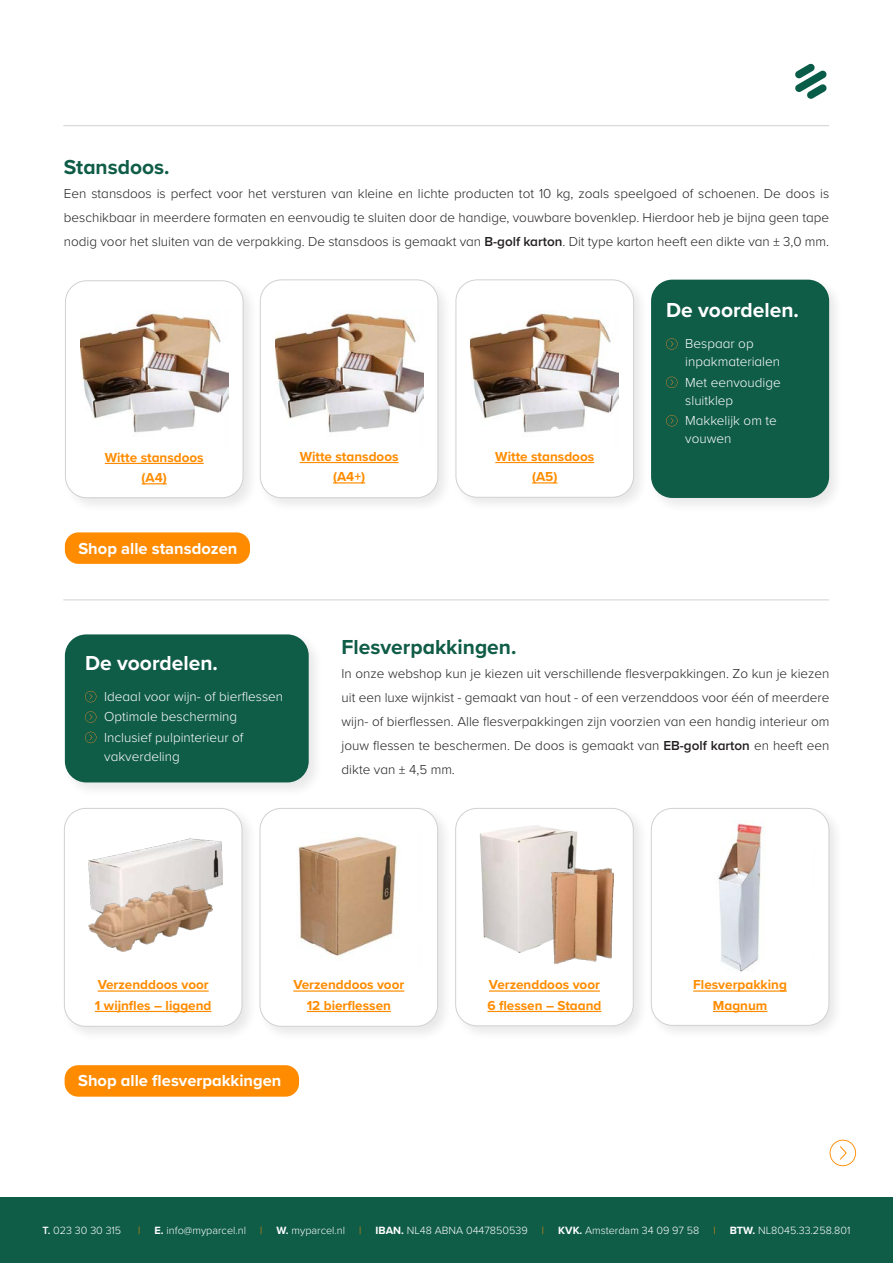
<style>
.page{position:relative;width:893px;height:1263px;background:#fff}
.page>*{position:absolute;margin:0;border:0;box-sizing:border-box;transform-origin:0 0}
.t1{font:700 21px "Proxima Nova";color:#0f5c47}
.t2{font:700 21px "Proxima Nova";color:#fff}
.t3{font:700 16.5px "Proxima Nova";color:#fff}
.t4{font:300 13.5px/24px "Proxima Nova";color:#231f20;text-align:justify}
.t5{font:700 13.5px/20.4px "Proxima Nova";color:#ff8c00;text-align:center}
.t6{font:300 13.5px/18px "Proxima Nova";color:#fff}
.t7{font:300 10.95px "Proxima Nova";color:#fff}
.t8{font:300 10.95px "Proxima Nova";color:#ff8c00}
.s1{font-weight:600}
.s2{font-weight:700}
</style>
<div class="page">
<div style="left:0;top:1197px;width:893px;height:66px;background:#0f5c47"></div>
<svg style="left:830px;top:1140px;width:26px;height:26px"></svg>
<svg style="left:795px;top:64px;width:32px;height:35px"></svg>
<div style="left:648px;top:276px;width:196px;height:237px;background:#231f20;opacity:.1"></div>
<div style="left:651px;top:280px;width:178px;height:218px;background:#0f5c47;border-radius:21px"></div>
<svg style="left:666px;top:338px;width:11px;height:12px"></svg>
<svg style="left:666px;top:377px;width:11px;height:11px"></svg>
<svg style="left:666px;top:415px;width:11px;height:11px"></svg>
<div style="left:65px;top:532px;width:185px;height:32px;background:#ff8c00;border-radius:14px"></div>
<div style="left:62px;top:631px;width:262px;height:166px;background:#231f20;opacity:.1"></div>
<div style="left:65px;top:634px;width:244px;height:148px;background:#0f5c47;border-radius:21px"></div>
<svg style="left:85px;top:691px;width:11px;height:11px"></svg>
<svg style="left:85px;top:711px;width:11px;height:12px"></svg>
<svg style="left:85px;top:732px;width:11px;height:11px"></svg>
<div style="left:65px;top:1065px;width:234px;height:32px;background:#ff8c00;border-radius:14px"></div>
<hr style="left:63px;top:125px;width:766px;height:1px;background:#d1d1d1">
<hr style="left:63px;top:600px;width:766px;height:1px;background:#d1d1d1">
<div style="left:62px;top:278px;width:196px;height:235px;background:#231f20;opacity:.1"></div>
<div style="left:65px;top:281px;width:178px;height:217px;background:#fff;border-radius:21px"></div>
<div style="left:65px;top:281px;width:178px;height:217px;border:1px solid #d1d1d1;border-radius:21px"></div>
<hr style="left:105px;top:463px;width:99px;height:1px;background:#ff8c00">
<svg style="left:142px;top:483px;width:25px;height:1px"></svg>
<img style="left:80px;top:313px;width:148px;height:120px">
<div style="left:257px;top:277px;width:196px;height:236px;background:#231f20;opacity:.1"></div>
<div style="left:260px;top:280px;width:178px;height:218px;background:#fff;border-radius:21px"></div>
<div style="left:260px;top:280px;width:178px;height:218px;border:1px solid #d1d1d1;border-radius:21px"></div>
<hr style="left:300px;top:462px;width:99px;height:1px;background:#ff8c00">
<hr style="left:333px;top:482px;width:32px;height:1px;background:#ff8c00">
<img style="left:276px;top:313px;width:148px;height:120px">
<div style="left:453px;top:277px;width:196px;height:236px;background:#231f20;opacity:.1"></div>
<div style="left:456px;top:280px;width:178px;height:217px;background:#fff;border-radius:21px"></div>
<div style="left:456px;top:280px;width:178px;height:217px;border:1px solid #d1d1d1;border-radius:21px"></div>
<hr style="left:495px;top:462px;width:99px;height:1px;background:#ff8c00">
<svg style="left:532px;top:482px;width:25px;height:1px"></svg>
<img style="left:471px;top:313px;width:148px;height:120px">
<div style="left:61px;top:805px;width:196px;height:237px;background:#231f20;opacity:.1"></div>
<div style="left:64px;top:808px;width:178px;height:218px;background:#fff;border-radius:21px"></div>
<div style="left:64px;top:808px;width:178px;height:218px;border:1px solid #d1d1d1;border-radius:21px"></div>
<hr style="left:98px;top:990px;width:111px;height:2px;background:#ff8c00">
<hr style="left:95px;top:1011px;width:116px;height:1px;background:#ff8c00">
<img style="left:88px;top:839px;width:134px;height:49px">
<img style="left:89px;top:885px;width:124px;height:66px">
<div style="left:257px;top:805px;width:196px;height:237px;background:#231f20;opacity:.1"></div>
<div style="left:260px;top:808px;width:178px;height:218px;background:#fff;border-radius:21px"></div>
<div style="left:260px;top:808px;width:178px;height:218px;border:1px solid #d1d1d1;border-radius:21px"></div>
<hr style="left:293px;top:990px;width:111px;height:2px;background:#ff8c00">
<hr style="left:307px;top:1011px;width:84px;height:1px;background:#ff8c00">
<img style="left:298px;top:836px;width:99px;height:121px">
<div style="left:452px;top:805px;width:196px;height:236px;background:#231f20;opacity:.1"></div>
<div style="left:456px;top:808px;width:177px;height:218px;background:#fff;border-radius:21px"></div>
<div style="left:455px;top:808px;width:178px;height:218px;border:1px solid #d1d1d1;border-radius:21px"></div>
<hr style="left:489px;top:990px;width:111px;height:2px;background:#ff8c00">
<hr style="left:487px;top:1011px;width:114px;height:1px;background:#ff8c00">
<img style="left:480px;top:825px;width:97px;height:128px">
<img style="left:551px;top:869px;width:62px;height:94px">
<div style="left:648px;top:805px;width:196px;height:236px;background:#231f20;opacity:.1"></div>
<div style="left:651px;top:808px;width:178px;height:217px;background:#fff;border-radius:21px"></div>
<div style="left:651px;top:808px;width:178px;height:217px;border:1px solid #d1d1d1;border-radius:21px"></div>
<img style="left:718px;top:823px;width:46px;height:149px">
<hr style="left:693px;top:990px;width:94px;height:2px;background:#ff8c00">
<hr style="left:713px;top:1011px;width:54px;height:1px;background:#ff8c00">
<p class="t1" style="left:64px;top:151px;width:107px">Stansdoos.</p>
<p class="t4" style="left:64px;top:181px;width:767px">Een stansdoos is perfect voor het versturen van kleine en lichte producten tot 10 kg, zoals speelgoed of schoenen. De doos is beschikbaar in meerdere formaten en eenvoudig te sluiten door de handige, vouwbare bovenklep. Hierdoor heb je bijna geen tape nodig voor het sluiten van de verpakking. De stansdoos is gemaakt van <span class="s1">B-golf karton</span>. Dit type karton heeft een dikte van ± 3,0 mm.</p>
<p class="t2" style="left:666px;top:295px;width:134px">De voordelen.</p>
<p class="t5" style="left:105px;top:446px;width:100px">Witte stansdoos (A4)</p>
<p class="t5" style="left:300px;top:446px;width:100px">Witte stansdoos (A4+)</p>
<p class="t5" style="left:495px;top:446px;width:100px">Witte stansdoos (A5)</p>
<p class="t3" style="left:78px;top:536px;width:161px">Shop alle stansdozen</p>
<p class="t6" style="left:685px;top:334px;width:96px">Bespaar op inpakmaterialen</p>
<p class="t6" style="left:685px;top:372px;width:97px">Met eenvoudige sluitklep</p>
<p class="t6" style="left:685px;top:411px;width:93px">Makkelijk om te vouwen</p>
<p class="t2" style="left:85px;top:647px;width:134px">De voordelen.</p>
<p class="t6" style="left:104px;top:686px;width:180px">Ideaal voor wijn- of bierflessen</p>
<p class="t6" style="left:104px;top:707px;width:134px">Optimale bescherming</p>
<p class="t6" style="left:104px;top:727px;width:141px;line-height:19.5px">Inclusief pulpinterieur of vakverdeling</p>
<p class="t1" style="left:342px;top:631px;width:176px">Flesverpakkingen.</p>
<p class="t4" style="left:342px;top:661px;width:489px">In onze webshop kun je kiezen uit verschillende flesverpakkingen. Zo kun je kiezen uit een luxe wijnkist - gemaakt van hout - of een verzenddoos voor één of meerdere wijn- of bierflessen. Alle flesverpakkingen zijn voorzien van een handig interieur om jouw flessen te beschermen. De doos is gemaakt van <span class="s1">EB-golf karton</span> en heeft een dikte van ± 4,5 mm.</p>
<p class="t5" style="left:95px;top:974px;width:118px;text-align:left">Verzenddoos voor<br>1 wijnfles – liggend</p>
<p class="t5" style="left:293px;top:974px;width:112px">Verzenddoos voor<br>12 bierflessen</p>
<p class="t5" style="left:487px;top:974px;width:116px;text-align:left">Verzenddoos voor<br>6 flessen – Staand</p>
<p class="t5" style="left:693px;top:974px;width:95px">Flesverpakking<br>Magnum</p>
<p class="t3" style="left:78px;top:1068px;width:205px">Shop alle flesverpakkingen</p>
<p class="t7" style="left:43px;top:1222px;width:80px"><span class="s1">T.</span> 023 30 30 315</p>
<p class="t8" style="left:138px;top:1222px;width:4px">|</p>
<p class="t7" style="left:155px;top:1222px;width:93px"><span class="s2">E.</span> info@myparcel.nl</p>
<p class="t8" style="left:260px;top:1222px;width:4px">|</p>
<p class="t7" style="left:277px;top:1222px;width:70px"><span class="s2">W.</span> myparcel.nl</p>
<p class="t8" style="left:359px;top:1222px;width:4px">|</p>
<p class="t7" style="left:376px;top:1222px;width:154px"><span class="s2">IBAN.</span> NL48 ABNA 0447850539</p>
<p class="t8" style="left:542px;top:1222px;width:4px">|</p>
<p class="t7" style="left:558px;top:1222px;width:143px"><span class="s2">KVK.</span> Amsterdam 34 09 97 58</p>
<p class="t8" style="left:713px;top:1222px;width:4px">|</p>
<p class="t7" style="left:730px;top:1222px;width:122px"><span class="s2">BTW.</span> NL8045.33.258.801</p>
</div>
